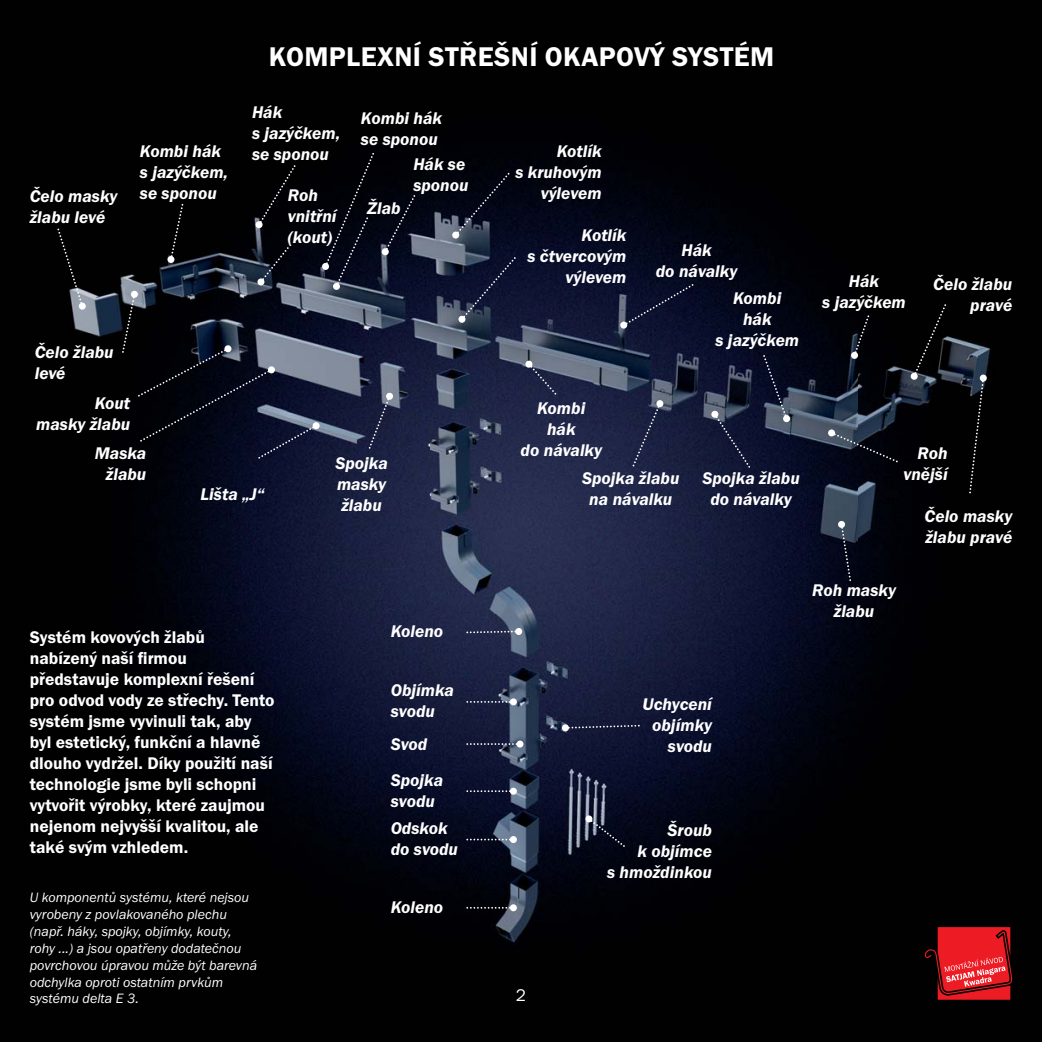
<style>
.page{position:relative;width:1042px;height:1042px;background:#010101}
.page>*{position:absolute;margin:0;border:0;box-sizing:border-box;transform-origin:0 0}
.t1{font:28px "Franklin Got Itc TOT Dem";letter-spacing:.015em;color:#fff}
.t2{font:17.5px/21px "Franklin Got Itc TOT Dem Ita";color:#fff}
.t3{font:17.5px/21px "Franklin Got Itc TOT Dem";color:#fff}
.t4{font:17.5px "Franklin Got Itc TOT Boo";color:#fff}
.t5{font:14px/16.8px "Franklin Got Itc TOT Boo Ita";color:#fff}
</style>
<div class="page">
<img style="left:4px;top:196px;width:1038px;height:778px">
<svg style="left:924px;top:927px;width:88px;height:72px;background:#b52127"></svg>
<svg style="left:57px;top:229px;width:26px;height:78px;background:#171819"></svg>
<div style="left:79px;top:303px;width:7px;height:7px;background:#fff;border-radius:50%"></div>
<svg style="left:466px;top:838px;width:44px;height:2px"></svg>
<div style="left:510px;top:836px;width:7px;height:7px;background:#fff;border-radius:50%"></div>
<svg style="left:466px;top:790px;width:44px;height:2px"></svg>
<div style="left:510px;top:788px;width:7px;height:6px;background:#fff;border-radius:50%"></div>
<svg style="left:466px;top:907px;width:44px;height:1px"></svg>
<div style="left:510px;top:904px;width:7px;height:7px;background:#fff;border-radius:50%"></div>
<svg style="left:466px;top:701px;width:44px;height:2px"></svg>
<div style="left:510px;top:698px;width:7px;height:7px;background:#fff;border-radius:50%"></div>
<svg style="left:568px;top:725px;width:72px;height:4px"></svg>
<div style="left:562px;top:724px;width:7px;height:7px;background:#fff;border-radius:50%"></div>
<svg style="left:466px;top:743px;width:50px;height:2px"></svg>
<div style="left:516px;top:740px;width:7px;height:7px;background:#fff;border-radius:50%"></div>
<svg style="left:461px;top:257px;width:55px;height:63px;background:#181e3a"></svg>
<div style="left:458px;top:316px;width:7px;height:7px;background:#fff;border-radius:50%"></div>
<svg style="left:455px;top:173px;width:54px;height:63px;background:#101423"></svg>
<div style="left:452px;top:232px;width:7px;height:7px;background:#fff;border-radius:50%"></div>
<svg style="left:369px;top:395px;width:21px;height:54px"></svg>
<div style="left:386px;top:393px;width:7px;height:7px;background:#fff;border-radius:50%"></div>
<div style="left:313px;top:422px;width:7px;height:7px;background:#fff;border-radius:50%"></div>
<svg style="left:122px;top:293px;width:195px;height:165px;background:#171b28"></svg>
<div style="left:131px;top:291px;width:7px;height:7px;background:#fff;border-radius:50%"></div>
<svg style="left:260px;top:247px;width:29px;height:36px"></svg>
<div style="left:257px;top:278px;width:7px;height:7px;background:#fff;border-radius:50%"></div>
<div style="left:333px;top:283px;width:7px;height:7px;background:#fff;border-radius:50%"></div>
<svg style="left:840px;top:523px;width:11px;height:58px"></svg>
<div style="left:838px;top:521px;width:7px;height:7px;background:#fff;border-radius:50%"></div>
<svg style="left:528px;top:363px;width:28px;height:31px"></svg>
<div style="left:525px;top:361px;width:7px;height:7px;background:#fff;border-radius:50%"></div>
<svg style="left:623px;top:284px;width:70px;height:42px;background:#101631"></svg>
<div style="left:620px;top:322px;width:7px;height:7px;background:#fff;border-radius:50%"></div>
<svg style="left:632px;top:403px;width:29px;height:63px;background:#212747"></svg>
<div style="left:656px;top:400px;width:7px;height:7px;background:#fff;border-radius:50%"></div>
<svg style="left:714px;top:413px;width:36px;height:55px;background:#191e3b"></svg>
<div style="left:711px;top:411px;width:7px;height:7px;background:#fff;border-radius:50%"></div>
<svg style="left:830px;top:432px;width:68px;height:30px;background:#161b27"></svg>
<div style="left:828px;top:429px;width:7px;height:7px;background:#fff;border-radius:50%"></div>
<svg style="left:969px;top:377px;width:15px;height:116px;background:#111315"></svg>
<div style="left:980px;top:374px;width:7px;height:7px;background:#fff;border-radius:50%"></div>
<svg style="left:763px;top:355px;width:24px;height:64px;background:#1e253b"></svg>
<div style="left:783px;top:415px;width:7px;height:7px;background:#fff;border-radius:50%"></div>
<svg style="left:853px;top:315px;width:16px;height:41px"></svg>
<div style="left:851px;top:352px;width:7px;height:7px;background:#fff;border-radius:50%"></div>
<svg style="left:913px;top:304px;width:33px;height:73px;background:#0a0b0c"></svg>
<div style="left:910px;top:373px;width:7px;height:7px;background:#fff;border-radius:50%"></div>
<svg style="left:466px;top:630px;width:49px;height:3px"></svg>
<div style="left:515px;top:628px;width:7px;height:7px;background:#fff;border-radius:50%"></div>
<svg style="left:588px;top:818px;width:37px;height:29px"></svg>
<div style="left:585px;top:815px;width:7px;height:7px;background:#fff;border-radius:50%"></div>
<svg style="left:170px;top:204px;width:13px;height:56px"></svg>
<div style="left:167px;top:256px;width:7px;height:7px;background:#fff;border-radius:50%"></div>
<div style="left:258px;top:165px;width:37px;height:61px;background:#010103"></div>
<div style="left:256px;top:221px;width:7px;height:7px;background:#fff;border-radius:50%"></div>
<svg style="left:384px;top:195px;width:31px;height:58px;background:#0d111f"></svg>
<div style="left:382px;top:248px;width:7px;height:7px;background:#fff;border-radius:50%"></div>
<svg style="left:325px;top:153px;width:49px;height:134px;background:#090c16"></svg>
<div style="left:322px;top:263px;width:7px;height:7px;background:#fff;border-radius:50%"></div>
<h1 class="t1" style="left:269px;top:46px;width:507px">KOMPLEXNÍ STŘEŠNÍ OKAPOVÝ SYSTÉM</h1>
<p class="t2" style="left:30px;top:187px;width:89px">Čelo masky žlabu levé</p>
<p class="t2" style="left:140px;top:142px;width:90px">Kombi hák s jazýčkem, se sponou</p>
<p class="t2" style="left:252px;top:103px;width:90px">Hák<br>s jazýčkem, se sponou</p>
<p class="t2" style="left:361px;top:109px;width:83px">Kombi hák se sponou</p>
<p class="t2" style="left:413px;top:156px;width:57px">Hák se sponou</p>
<p class="t2" style="left:288px;top:186px;width:50px">Roh vnitřní (kout)</p>
<p class="t2" style="left:367px;top:199px;width:35px">Žlab</p>
<p class="t2" style="left:35px;top:343px;width:80px">Čelo žlabu levé</p>
<p class="t2" style="left:36px;top:394px;width:96px;text-align:right">Kout<br>masky žlabu</p>
<p class="t2" style="left:95px;top:445px;width:53px;text-align:right">Maska žlabu</p>
<p class="t2" style="left:201px;top:485px;width:65px">Lišta „J“</p>
<p class="t2" style="left:335px;top:454px;width:54px;text-align:justify">Spojka masky žlabu</p>
<p class="t2" style="left:515px;top:142px;width:88px;text-align:right">Kotlík<br>s kruhovým výlevem</p>
<p class="t2" style="left:527px;top:226px;width:101px;text-align:right">Kotlík<br>s čtvercovým výlevem</p>
<p class="t2" style="left:520px;top:399px;width:83px;text-align:center">Kombi<br>hák<br>do návalky</p>
<p class="t2" style="left:656px;top:241px;width:83px;text-align:center">Hák<br>do návalky</p>
<p class="t2" style="left:715px;top:290px;width:85px;text-align:center">Kombi<br>hák<br>s jazýčkem</p>
<p class="t2" style="left:582px;top:469px;width:99px;text-align:center">Spojka žlabu na návalku</p>
<p class="t2" style="left:702px;top:469px;width:99px;text-align:center">Spojka žlabu do návalky</p>
<p class="t2" style="left:822px;top:272px;width:85px;text-align:center">Hák<br>s jazýčkem</p>
<p class="t2" style="left:933px;top:275px;width:80px;text-align:right">Čelo žlabu pravé</p>
<p class="t2" style="left:903px;top:444px;width:46px;text-align:right">Roh vnější</p>
<p class="t2" style="left:924px;top:507px;width:89px">Čelo masky žlabu pravé</p>
<p class="t3" style="left:30px;top:628px;width:246px">Systém kovových žlabů nabízený naší firmou představuje komplexní řešení pro odvod vody ze střechy. Tento systém jsme vyvinuli tak, aby byl estetický, funkční a hlavně dlouho vydržel. Díky použití naší technologie jsme byli schopni vytvořit výrobky, které zaujmou nejenom nejvyšší kvalitou, ale také svým vzhledem.</p>
<p class="t5" style="left:30px;top:890px;width:229px">U komponentů systému, které nejsou vyrobeny z povlakovaného plechu (např. háky, spojky, objímky, kouty, rohy ...) a jsou opatřeny dodatečnou povrchovou úpravou může být barevná odchylka oproti ostatním prvkům systému delta E 3.</p>
<p class="t2" style="left:391px;top:622px;width:54px">Koleno</p>
<p class="t2" style="left:391px;top:681px;width:65px">Objímka svodu</p>
<p class="t2" style="left:642px;top:695px;width:71px;text-align:center">Uchycení objímky</p>
<p class="t2" style="left:391px;top:735px;width:38px">Svod</p>
<p class="t2" style="left:668px;top:737px;width:46px">svodu</p>
<p class="t2" style="left:391px;top:771px;width:54px">Spojka svodu</p>
<p class="t2" style="left:391px;top:819px;width:69px">Odskok do svodu</p>
<p class="t2" style="left:391px;top:898px;width:54px">Koleno</p>
<p class="t4" style="left:516px;top:988px;width:12px">2</p>
<p class="t2" style="left:607px;top:821px;width:106px;text-align:right">Šroub<br>k objímce<br>s hmoždinkou</p>
<p class="t2" style="left:812px;top:581px;width:85px;text-align:center">Roh masky žlabu</p>
</div>
